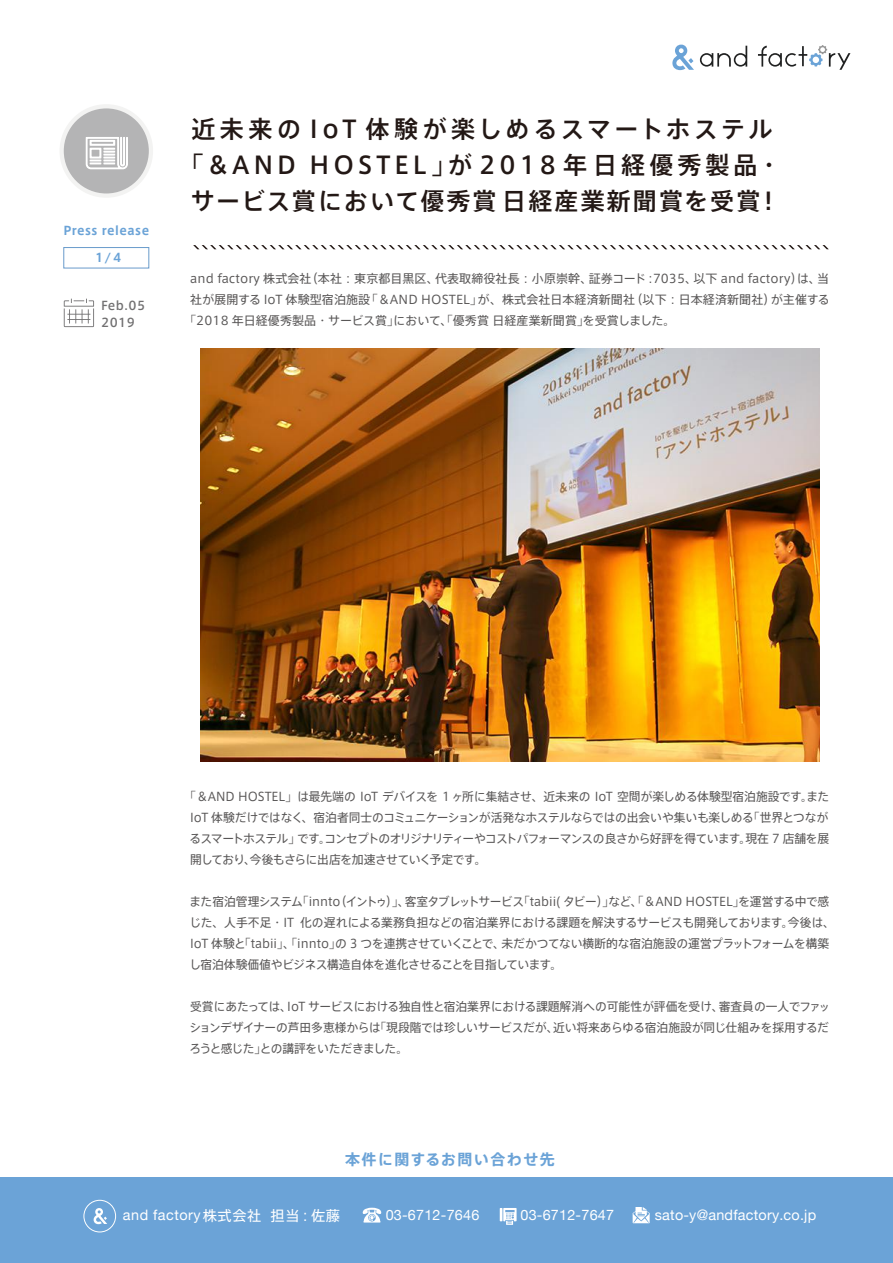
<style>
.page{position:relative;width:893px;height:1263px;background:#fff}
.page>*{position:absolute;margin:0;border:0;box-sizing:border-box;transform-origin:0 0}
.t1{font:24px/36px "Axis Basic Pro N M";letter-spacing:.145em;color:#231815;text-align:center}
.t2{font:15px "Axis Basic Pro N B";letter-spacing:.1em;color:#6ba3d7}
.t3{font:14.4px "Helvetica Neue";letter-spacing:.015em;color:#fff}
.t4{font:14.4px "Helvetica Neue";letter-spacing:.035em;color:#fff}
.t5{font:12px/21px "Axis Basic Pro N R";color:#595757;text-align:justify}
.t6{font:12px/21px "Axis Basic Pro N R";letter-spacing:-.02em;color:#595757}
.t7{font:12px "Axis Basic Pro N B";letter-spacing:.04em;color:#6ba3d7}
.t8{font:12px/17.2px "Axis Basic Pro N M";letter-spacing:.04em;color:#717071}
.s1{font-family:"Axis Basic Pro N R";font-size:14.25px}
.s2{font-family:"Axis Basic Pro N R";font-size:14.55px}
.s3{font-family:"Axis Basic Pro N R"}
</style>
<div class="page">
<div style="left:60px;top:104px;width:93px;height:94px;background:#f3f3f2;border-radius:50%"></div>
<div style="left:0;top:1178px;width:893px;height:85px;background:#6ba3d7"></div>
<div style="left:64px;top:108px;width:85px;height:85px;background:#b4b4b5;border-radius:50%"></div>
<svg style="left:86px;top:137px;width:42px;height:32px"></svg>
<svg style="left:94px;top:1208px;width:13px;height:16px"></svg>
<div style="left:84px;top:1200px;width:32px;height:32px;border:1px solid #fff;border-radius:50%"></div>
<svg style="left:500px;top:1208px;width:17px;height:17px"></svg>
<svg style="left:363px;top:1208px;width:18px;height:14px"></svg>
<svg style="left:633px;top:1207px;width:17px;height:16px"></svg>
<svg style="left:758px;top:45px;width:92px;height:25px"></svg>
<svg style="left:700px;top:46px;width:47px;height:21px"></svg>
<svg style="left:672px;top:45px;width:22px;height:25px"></svg>
<div style="left:63px;top:247px;width:86px;height:21px;border:1px solid #699bcb"></div>
<svg style="left:64px;top:299px;width:30px;height:28px"></svg>
<svg style="left:193px;top:245px;width:636px;height:5px"></svg>
<img style="left:200px;top:348px;width:619px;height:413px">
<p class="t7" style="left:63px;top:221px;width:87px">Press release</p>
<p class="t7" style="left:95px;top:249px;width:28px">1/4</p>
<p class="t8" style="left:101px;top:296px;width:46px">Feb.05<br>2019</p>
<h1 class="t1" style="left:179px;top:109px;width:603px">近未来の IoT 体験が楽しめるスマートホステル「&amp;AND HOSTEL」が 2018 年日経優秀製品・サービス賞において優秀賞日経産業新聞賞を受賞！</h1>
<p class="t5" style="left:190px;top:268px;width:640px">and factory 株式会社（本社：東京都目黒区、代表取締役社長：小原崇幹、証券コード :7035、以下 and factory）は、当</p>
<p class="t5" style="left:190px;top:289px;width:641px">社が展開する IoT 体験型宿泊施設「＆AND HOSTEL」が、株式会社日本経済新聞社（以下：日本経済新聞社）が主催する</p>
<p class="t5" style="left:184px;top:310px;width:493px">「2018 年日経優秀製品・サービス賞」において、「優秀賞 日経産業新聞賞」を受賞しました。</p>
<p class="t5" style="left:190px;top:785px;width:641px;text-indent:-5px">「＆AND HOSTEL」は最先端の IoT デバイスを 1ヶ所に集結させ、近未来の IoT 空間が楽しめる体験型宿泊施設です。またIoT 体験だけではなく、宿泊者同士のコミュニケーションが活発なホステルならではの出会いや集いも楽しめる「世界とつながるスマートホステル」です。コンセプトのオリジナリティーやコストパフォーマンスの良さから好評を得ています。現在 7 店舗を展開しており、今後もさらに出店を加速させていく予定です。</p>
<p class="t6" style="left:189px;top:890px;width:647px">また宿泊管理システム「innto（イントゥ）」、客室タブレットサービス「tabii( タビー）」など、「＆AND HOSTEL」を運営する中で感じた、人手不足・IT 化の遅れによる業務負担などの宿泊業界における課題を解決するサービスも開発しております。今後は、IoT 体験と「tabii」、「innto」の 3 つを連携させていくことで、未だかつてない横断的な宿泊施設の運営プラットフォームを構築し宿泊体験価値やビジネス構造自体を進化させることを目指しています。</p>
<p class="t5" style="left:189px;top:995px;width:642px">受賞にあたっては、IoT サービスにおける独自性と宿泊業界における課題解消への可能性が評価を受け、審査員の一人でファッションデザイナーの芦田多恵様からは「現段階では珍しいサービスだが、近い将来あらゆる宿泊施設が同じ仕組みを採用するだろうと感じた」との講評をいただきました。</p>
<p class="t2" style="left:345px;top:1148px;width:211px">本件に関するお問い合わせ先</p>
<p class="t4" style="left:123px;top:1205px;width:219px">and factory<span class="s1">株式会社 担当：佐藤</span></p>
<p class="t3" style="left:386px;top:1204px;width:432px">03-6712-7646 <span class="s2">　　</span>03-6712-7647 <span class="s3">　　</span>sato-y@andfactory.co.jp</p>
</div>
